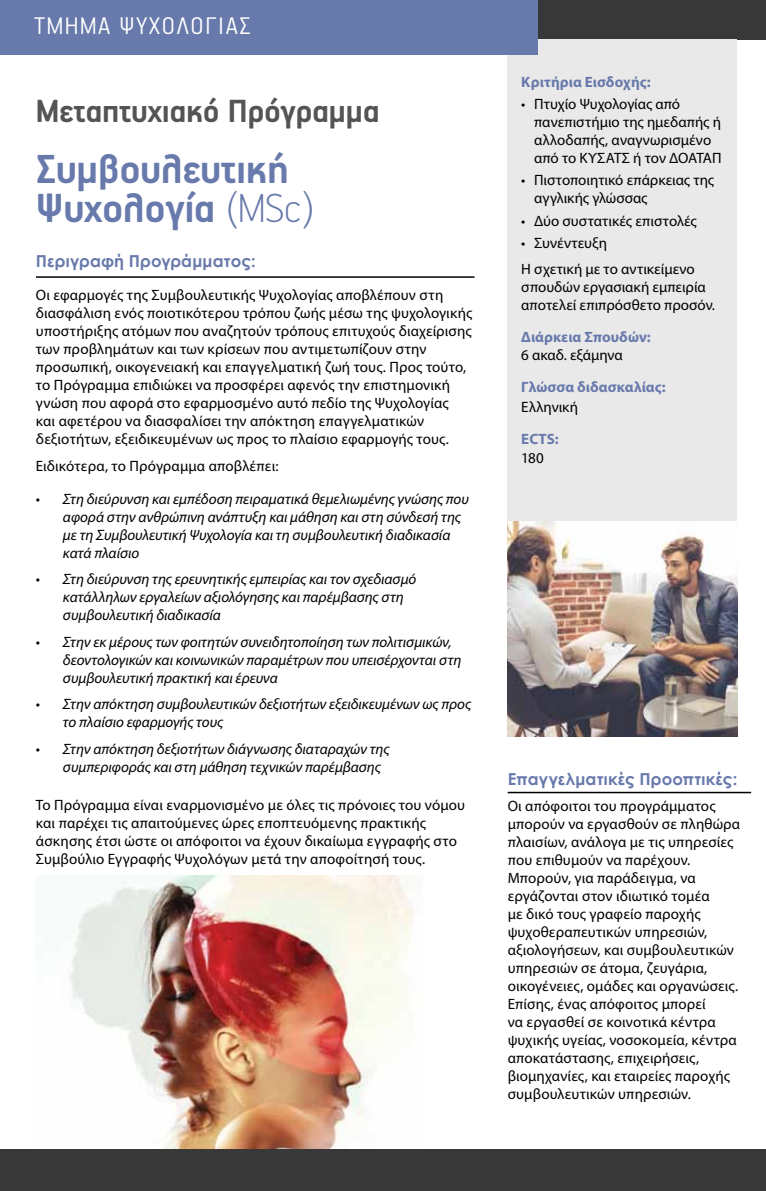
<style>
.page{position:relative;width:766px;height:1191px;background:#fff}
.page>*{position:absolute;margin:0;border:0;box-sizing:border-box;transform-origin:0 0}
.t1{font:700 45.6px/39.3px "PF Handbook Pro";letter-spacing:-.01em;color:#6879ab}
.t2{font:700 36px "PF Handbook Pro";letter-spacing:-.01em;color:#545456}
.t3{font:300 27px "PF Handbook Pro";letter-spacing:.06em;color:#fff}
.t4{font:700 16.5px "Century Gothic";letter-spacing:.01em;color:#6879ab}
.t5{font:15px/18px "Myriad Pro";letter-spacing:.01em;color:#000}
.t6{font:italic 15px/18px "Myriad Pro";letter-spacing:-.005em;color:#000}
.t7{font:700 15px "Myriad Pro";letter-spacing:.005em;color:#6879ab}
.s1{font-weight:100}
</style>
<div class="page">
<img style="left:70px;top:875px;width:343px;height:274px">
<hr style="left:36px;top:276px;width:438px;height:2px;background:#000">
<div style="left:0;top:0;width:765px;height:39px;background:#383839"></div>
<div style="left:0;top:1149px;width:765px;height:42px;background:#383839"></div>
<div style="left:507px;top:39px;width:229px;height:482px;background:#e9e9ea"></div>
<hr style="left:507px;top:791px;width:243px;height:2px;background:#000">
<img style="left:507px;top:522px;width:229px;height:215px">
<div style="left:0;top:0;width:537px;height:54px;background:#6879ab"></div>
<h3 class="t3" style="left:34px;top:10px;width:218px">ΤΜΗΜΑ ΨΥΧΟΛΟΓΙΑΣ</h3>
<h2 class="t2" style="left:36px;top:90px;width:345px">Μεταπτυχιακό Πρόγραμμα</h2>
<h1 class="t1" style="left:36px;top:148px;width:280px">Συμβουλευτική<br>Ψυχολογία <span class="s1">(MSc)</span></h1>
<p class="t4" style="left:36px;top:248px;width:221px">Περιγραφή Προγράμματος:</p>
<p class="t5" style="left:36px;top:286px;width:437px">Οι εφαρμογές της Συμβουλευτικής Ψυχολογίας αποβλέπουν στη διασφάλιση ενός ποιοτικότερου τρόπου ζωής μέσω της ψυχολογικής υποστήριξης ατόμων που αναζητούν τρόπους επιτυχούς διαχείρισης των προβλημάτων και των κρίσεων που αντιμετωπίζουν στην προσωπική, οικογενειακή και επαγγελματική ζωή τους. Προς τούτο, το Πρόγραμμα επιδιώκει να προσφέρει αφενός την επιστημονική γνώση που αφορά στο εφαρμοσμένο αυτό πεδίο της Ψυχολογίας<br>και αφετέρου να διασφαλίσει την απόκτηση επαγγελματικών δεξιοτήτων, εξειδικευμένων ως προς το πλαίσιο εφαρμογής τους.</p>
<p class="t5" style="left:36px;top:457px;width:244px">Ειδικότερα, το Πρόγραμμα αποβλέπει:</p>
<p class="t6" style="left:63px;top:489px;width:407px;text-indent:-27px">• Στη διεύρυνση και εμπέδοση πειραματικά θεμελιωμένης γνώσης που αφορά στην ανθρώπινη ανάπτυξη και μάθηση και στη σύνδεσή της με τη Συμβουλευτική Ψυχολογία και τη συμβουλευτική διαδικασία κατά πλαίσιο</p>
<p class="t6" style="left:63px;top:570px;width:355px;text-indent:-27px">• Στη διεύρυνση της ερευνητικής εμπειρίας και τον σχεδιασμό κατάλληλων εργαλείων αξιολόγησης και παρέμβασης στη συμβουλευτική διαδικασία</p>
<p class="t6" style="left:63px;top:632px;width:400px;text-indent:-27px">• Στην εκ μέρους των φοιτητών συνειδητοποίηση των πολιτισμικών, δεοντολογικών και κοινωνικών παραμέτρων που υπεισέρχονται στη συμβουλευτική πρακτική και έρευνα</p>
<p class="t6" style="left:63px;top:695px;width:409px;text-indent:-27px">• Στην απόκτηση συμβουλευτικών δεξιοτήτων εξειδικευμένων ως προς το πλαίσιο εφαρμογής τους</p>
<p class="t6" style="left:63px;top:739px;width:328px;text-indent:-27px">• Στην απόκτηση δεξιοτήτων διάγνωσης διαταραχών της συμπεριφοράς και στη μάθηση τεχνικών παρέμβασης</p>
<p class="t5" style="left:36px;top:796px;width:430px">Το Πρόγραμμα είναι εναρμονισμένο με όλες τις πρόνοιες του νόμου και παρέχει τις απαιτούμενες ώρες εποπτευόμενης πρακτικής άσκησης έτσι ώστε οι απόφοιτοι να έχουν δικαίωμα εγγραφής στο Συμβούλιο Εγγραφής Ψυχολόγων μετά την αποφοίτησή τους.</p>
<p class="t7" style="left:521px;top:72px;width:131px">Κριτήρια Εισδοχής:</p>
<p class="t5" style="left:534px;top:95px;width:189px;text-indent:-13px">• Πτυχίο Ψυχολογίας από πανεπιστήμιο της ημεδαπής ή αλλοδαπής, αναγνωρισμένο από το ΚΥΣΑΤΣ ή τον ΔΟΑΤΑΠ</p>
<p class="t5" style="left:534px;top:171px;width:182px;text-indent:-13px">• Πιστοποιητικό επάρκειας της αγγλικής γλώσσας</p>
<p class="t5" style="left:521px;top:211px;width:177px">• Δύο συστατικές επιστολές</p>
<p class="t5" style="left:521px;top:229px;width:175px;line-height:26.5px">• Συνέντευξη<br>Η σχετική με το αντικείμενο</p>
<p class="t5" style="left:521px;top:278px;width:195px">σπουδών εργασιακή εμπειρία αποτελεί επιπρόσθετο προσόν.</p>
<p class="t7" style="left:521px;top:327px;width:131px">Διάρκεια Σπουδών:</p>
<p class="t5" style="left:521px;top:346px;width:103px">6 ακαδ. εξάμηνα</p>
<p class="t7" style="left:521px;top:378px;width:146px">Γλώσσα διδασκαλίας:</p>
<p class="t5" style="left:521px;top:397px;width:58px">Ελληνική</p>
<p class="t7" style="left:521px;top:429px;width:39px">ECTS:</p>
<p class="t5" style="left:521px;top:449px;width:24px">180</p>
<p class="t4" style="left:507px;top:766px;width:231px">Επαγγελματικές Προοπτικές:</p>
<p class="t5" style="left:507px;top:797px;width:234px">Οι απόφοιτοι του προγράμματος μπορούν να εργασθούν σε πληθώρα πλαισίων, ανάλογα με τις υπηρεσίες που επιθυμούν να παρέχουν.<br>Μπορούν, για παράδειγμα, να εργάζονται στον ιδιωτικό τομέα<br>με δικό τους γραφείο παροχής ψυχοθεραπευτικών υπηρεσιών, αξιολογήσεων, και συμβουλευτικών υπηρεσιών σε άτομα, ζευγάρια, οικογένειες, ομάδες και οργανώσεις.<br>Επίσης, ένας απόφοιτος μπορεί<br>να εργασθεί σε κοινοτικά κέντρα ψυχικής υγείας, νοσοκομεία, κέντρα αποκατάστασης, επιχειρήσεις, βιομηχανίες, και εταιρείες παροχής συμβουλευτικών υπηρεσιών.</p>
</div>
